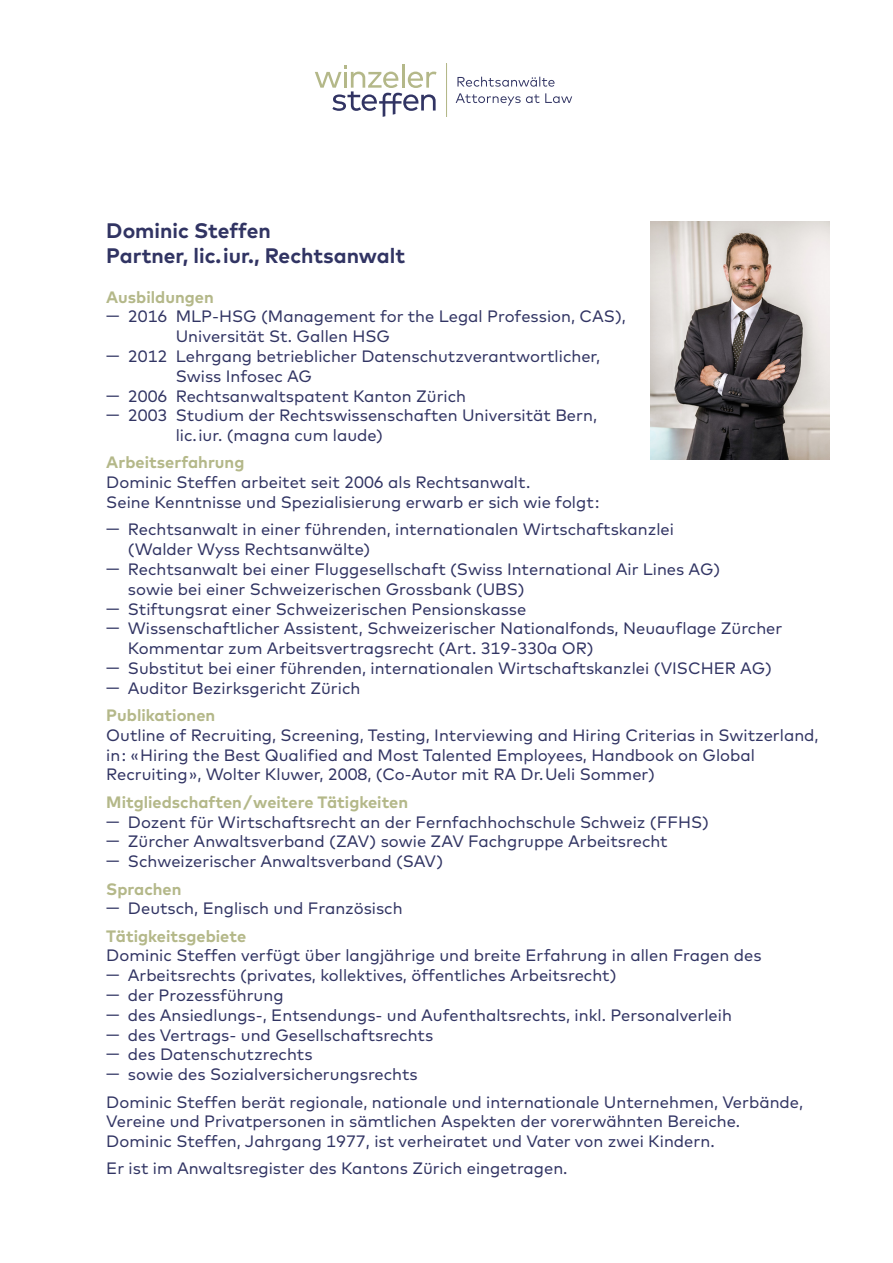
<style>
.page{position:relative;width:893px;height:1263px;background:#fff}
.page>*{position:absolute;margin:0;border:0;box-sizing:border-box;transform-origin:0 0}
.t1{font:700 21px "Mark Pro";color:#313463}
.t2{font:16.5px/19.8px "Mark Pro";color:#313463}
.t3{font:700 16.5px "Mark Pro";color:#b4b889}
</style>
<div class="page">
<img style="left:651px;top:221px;width:178px;height:238px">
<svg style="left:456px;top:93px;width:116px;height:13px"></svg>
<svg style="left:457px;top:77px;width:98px;height:10px"></svg>
<hr style="left:446px;top:64px;width:1px;height:53px;background:#b4b889">
<hr style="left:402px;top:64px;width:2px;height:24px;background:#b4b889">
<svg style="left:315px;top:65px;width:121px;height:52px"></svg>
<p class="t1" style="left:106px;top:214px;width:166px">Dominic Steffen</p>
<p class="t1" style="left:106px;top:240px;width:300px">Partner, lic. iur., Rechtsanwalt</p>
<p class="t3" style="left:106px;top:284px;width:109px">Ausbildungen</p>
<p class="t2" style="left:176px;top:305px;width:452px;text-indent:-69px">— 2016 MLP-HSG (Management for the Legal Profession, CAS),<br>Universität St. Gallen HSG</p>
<p class="t2" style="left:176px;top:345px;width:426px;text-indent:-69px">— 2012 Lehrgang betrieblicher Datenschutzverantwortlicher,<br>Swiss Infosec AG</p>
<p class="t2" style="left:106px;top:384px;width:361px">— 2006 Rechtsanwaltspatent Kanton Zürich</p>
<p class="t2" style="left:176px;top:404px;width:423px;text-indent:-69px">— 2003 Studium der Rechtswissenschaften Universität Bern, lic. iur. (magna cum laude)</p>
<p class="t3" style="left:106px;top:450px;width:140px">Arbeitserfahrung</p>
<p class="t2" style="left:106px;top:471px;width:495px">Dominic Steffen arbeitet seit 2006 als Rechtsanwalt.<br>Seine Kenntnisse und Spezialisierung erwarb er sich wie folgt:</p>
<p class="t2" style="left:128px;top:518px;width:548px;text-indent:-22px">— Rechtsanwalt in einer führenden, internationalen Wirtschaftskanzlei (Walder Wyss Rechtsanwälte)</p>
<p class="t2" style="left:128px;top:558px;width:594px;text-indent:-22px">— Rechtsanwalt bei einer Fluggesellschaft (Swiss International Air Lines AG) sowie bei einer Schweizerischen Grossbank (UBS)</p>
<p class="t2" style="left:106px;top:597px;width:422px">— Stiftungsrat einer Schweizerischen Pensionskasse</p>
<p class="t2" style="left:128px;top:617px;width:656px;text-indent:-21px">— Wissenschaftlicher Assistent, Schweizerischer Nationalfonds, Neuauflage Zürcher<br>Kommentar zum Arbeitsvertragsrecht (Art. 319-330a OR)</p>
<p class="t2" style="left:106px;top:657px;width:667px">— Substitut bei einer führenden, internationalen Wirtschaftskanzlei (VISCHER AG)</p>
<p class="t2" style="left:106px;top:677px;width:256px">— Auditor Bezirksgericht Zürich</p>
<p class="t3" style="left:106px;top:703px;width:110px">Publikationen</p>
<p class="t2" style="left:106px;top:724px;width:714px">Outline of Recruiting, Screening, Testing, Interviewing and Hiring Criterias in Switzerland, in: «Hiring the Best Qualified and Most Talented Employees, Handbook on Global<br>Recruiting», Wolter Kluwer, 2008, (Co-Autor mit RA Dr. Ueli Sommer)</p>
<p class="t3" style="left:106px;top:789px;width:303px">Mitgliedschaften / weitere Tätigkeiten</p>
<p class="t2" style="left:106px;top:810px;width:604px">— Dozent für Wirtschaftsrecht an der Fernfachhochschule Schweiz (FFHS)</p>
<p class="t2" style="left:106px;top:830px;width:563px">— Zürcher Anwaltsverband (ZAV) sowie ZAV Fachgruppe Arbeitsrecht</p>
<p class="t2" style="left:106px;top:850px;width:338px">— Schweizerischer Anwaltsverband (SAV)</p>
<p class="t3" style="left:106px;top:876px;width:77px">Sprachen</p>
<p class="t2" style="left:106px;top:897px;width:298px">— Deutsch, Englisch und Französisch</p>
<p class="t3" style="left:106px;top:923px;width:141px">Tätigkeitsgebiete</p>
<p class="t2" style="left:106px;top:944px;width:657px">Dominic Steffen verfügt über langjährige und breite Erfahrung in allen Fragen des</p>
<p class="t2" style="left:106px;top:964px;width:512px">— Arbeitsrechts (privates, kollektives, öffentliches Arbeitsrecht)</p>
<p class="t2" style="left:106px;top:984px;width:179px">— der Prozessführung</p>
<p class="t2" style="left:106px;top:1004px;width:627px">— des Ansiedlungs-, Entsendungs- und Aufenthaltsrechts, inkl. Personalverleih</p>
<p class="t2" style="left:106px;top:1023px;width:328px">— des Vertrags- und Gesellschaftsrechts</p>
<p class="t2" style="left:106px;top:1043px;width:208px">— des Datenschutzrechts</p>
<p class="t2" style="left:106px;top:1063px;width:313px">— sowie des Sozialversicherungsrechts</p>
<p class="t2" style="left:106px;top:1090px;width:698px">Dominic Steffen berät regionale, nationale und internationale Unternehmen, Verbände,<br>Vereine und Privatpersonen in sämtlichen Aspekten der vorerwähnten Bereiche.</p>
<p class="t2" style="left:106px;top:1130px;width:610px">Dominic Steffen, Jahrgang 1977, ist verheiratet und Vater von zwei Kindern.</p>
<p class="t2" style="left:106px;top:1157px;width:463px">Er ist im Anwaltsregister des Kantons Zürich eingetragen.</p>
</div>
